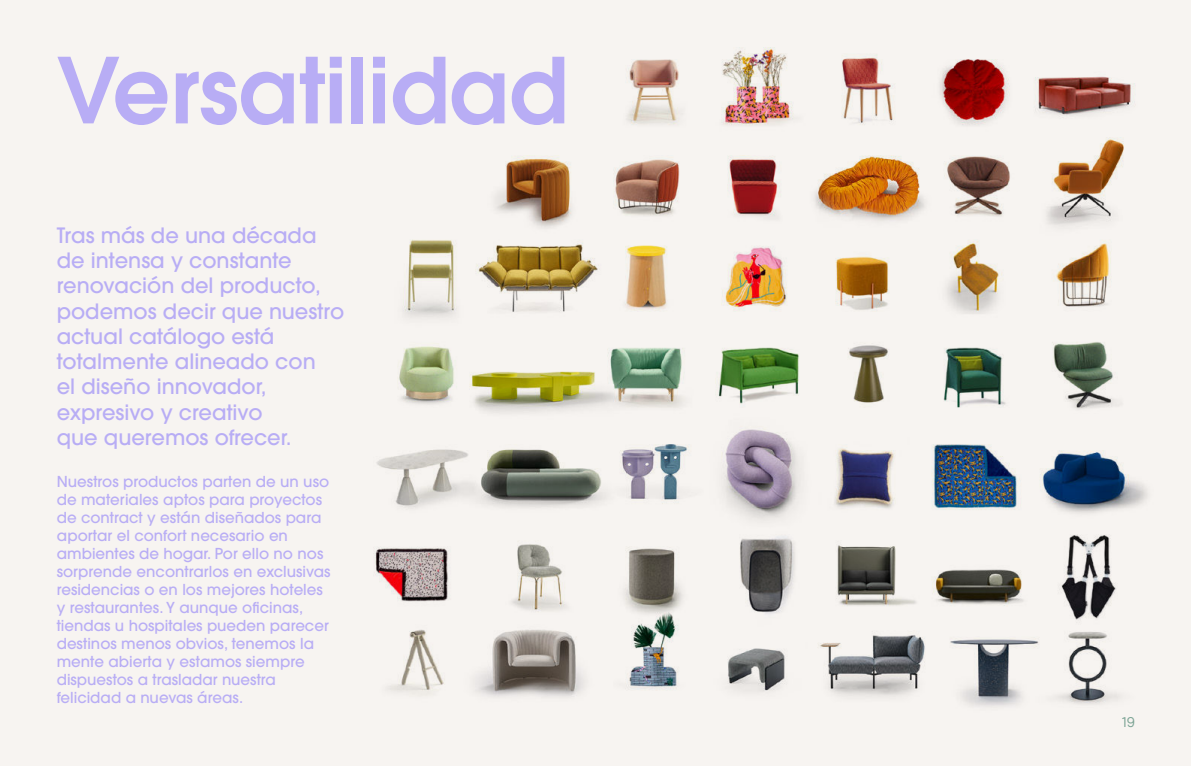
<style>
.page{position:relative;width:1191px;height:766px;background:#fff}
.page>*{position:absolute;margin:0;border:0;box-sizing:border-box;transform-origin:0 0}
.t1{font:600 90px "ITC Avant Garde Std";color:#b8adf5}
.t2{font:500 21px/25.2px "ITC Avant Garde Std";color:#b8adf5}
.t3{font:500 15px/18px "ITC Avant Garde Std";color:#b8adf5}
.t4{font:14px "Modern Era";color:#7ba394}
</style>
<div class="page">
<div style="left:0;top:0;width:1191px;height:765px;background:#f7f4f1"></div>
<img style="left:375px;top:47px;width:773px;height:660px">
<h1 class="t1" style="left:57px;top:31px;width:513px">Versatilidad</h1>
<h2 class="t2" style="left:57px;top:224px;width:289px">Tras más de una década de intensa y constante renovación del producto, podemos decir que nuestro actual catálogo está totalmente alineado con<br>el diseño innovador, expresivo y creativo<br>que queremos ofrecer.</h2>
<p class="t3" style="left:57px;top:473px;width:275px">Nuestros productos parten de un uso de materiales aptos para proyectos de contract y están diseñados para aportar el confort necesario en ambientes de hogar. Por ello no nos sorprende encontrarlos en exclusivas residencias o en los mejores hoteles y restaurantes. Y aunque oficinas, tiendas u hospitales pueden parecer destinos menos obvios, tenemos la mente abierta y estamos siempre dispuestos a trasladar nuestra felicidad a nuevas áreas.</p>
<p class="t4" style="left:1122px;top:715px;width:14px">19</p>
</div>
